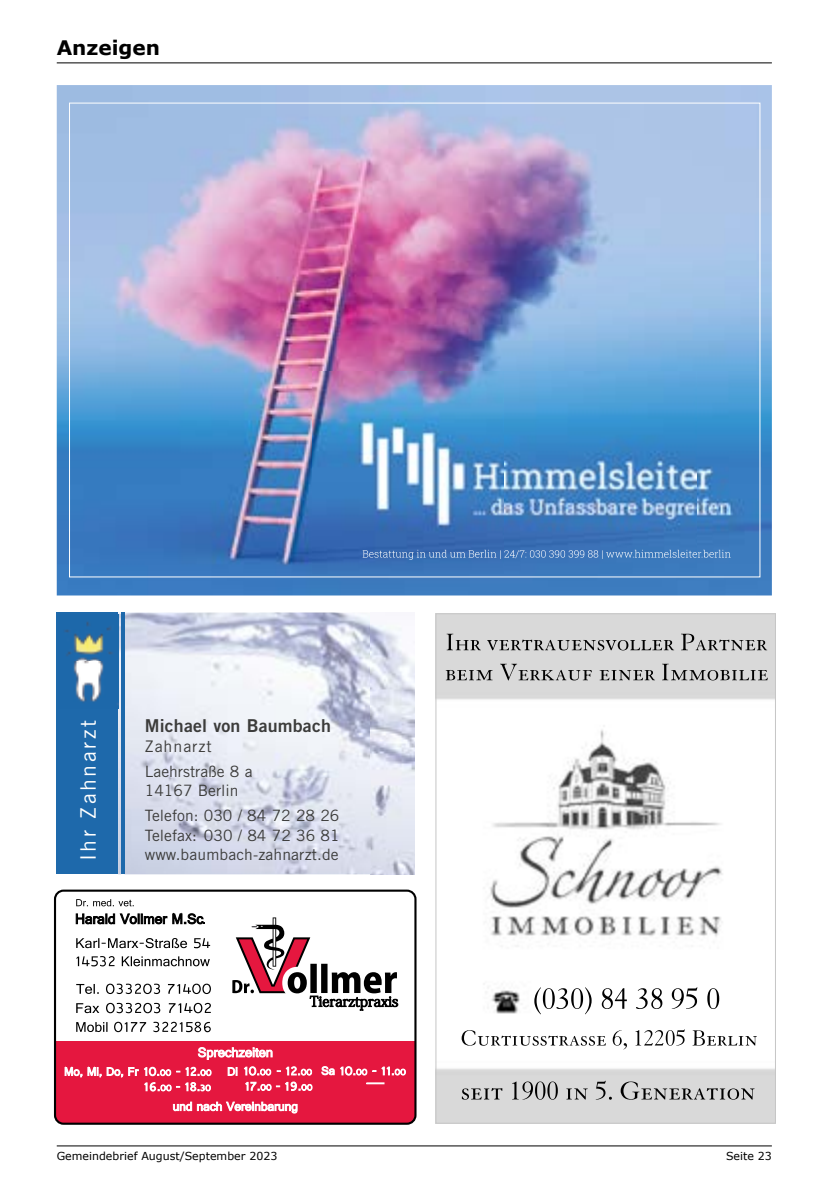
<style>
.page{position:relative;width:840px;height:1191px;background:#fff}
.page>*{position:absolute;margin:0;border:0;box-sizing:border-box;transform-origin:0 0}
.t1{font:21.4px "Trade Gothic";letter-spacing:.12em;color:#fff}
.t2{font:700 20px "Verdana";color:#000}
.t3{font:17.8px "Trade Gothic Bold Two";letter-spacing:.01em;color:#3c3c3b}
.t4{font:16px "Trade Gothic";letter-spacing:.06em;color:#3c3c3b}
.t5{font:15.6px/19.6px "Trade Gothic";color:#3c3c3b}
.t6{font:11px "Verdana";color:#000}
</style>
<div class="page">
<hr style="left:57px;top:62px;width:714px;height:1px;background:#000">
<img style="left:437px;top:615px;width:336px;height:506px">
<img style="left:118px;top:612px;width:296px;height:262px">
<div style="left:57px;top:612px;width:61px;height:262px;background:#1e69ab"></div>
<hr style="left:121px;top:612px;width:3px;height:262px;background:#1e69ab">
<img style="left:64px;top:615px;width:57px;height:93px">
<svg style="left:76px;top:899px;width:58px;height:7px"></svg>
<svg style="left:76px;top:938px;width:134px;height:10px"></svg>
<svg style="left:76px;top:956px;width:134px;height:10px"></svg>
<svg style="left:76px;top:983px;width:135px;height:11px"></svg>
<svg style="left:76px;top:1002px;width:135px;height:11px"></svg>
<svg style="left:76px;top:1021px;width:135px;height:11px"></svg>
<div style="left:55px;top:1041px;width:360px;height:82px;background:#e5173f"></div>
<svg style="left:198px;top:1047px;width:74px;height:12px"></svg>
<svg style="left:173px;top:1101px;width:124px;height:12px"></svg>
<svg style="left:244px;top:1066px;width:27px;height:9px"></svg>
<svg style="left:286px;top:1066px;width:26px;height:9px"></svg>
<svg style="left:245px;top:1081px;width:67px;height:9px"></svg>
<svg style="left:340px;top:1066px;width:65px;height:9px"></svg>
<svg style="left:366px;top:1082px;width:18px;height:2px"></svg>
<svg style="left:65px;top:1066px;width:146px;height:25px"></svg>
<svg style="left:228px;top:1067px;width:9px;height:8px"></svg>
<svg style="left:321px;top:1066px;width:13px;height:9px"></svg>
<svg style="left:232px;top:917px;width:167px;height:93px"></svg>
<svg style="left:76px;top:913px;width:129px;height:11px"></svg>
<div style="left:54px;top:889px;width:362px;height:235px;border:2px solid #000;border-radius:8px"></div>
<img style="left:57px;top:85px;width:714px;height:510px">
<img style="left:312px;top:371px;width:449px;height:202px">
<svg style="left:362px;top:550px;width:368px;height:10px"></svg>
<hr style="left:57px;top:1145px;width:714px;height:1px;background:#000">
<p class="t2" style="left:57px;top:35px;width:105px">Anzeigen</p>
<h1 class="t1" style="left:75px;top:861px;width:143px;rotate:-90deg">Ihr Zahnarzt</h1>
<p class="t3" style="left:145px;top:715px;width:187px">Michael von Baumbach</p>
<p class="t4" style="left:145px;top:736px;width:69px">Zahnarzt</p>
<p class="t5" style="left:145px;top:761px;width:109px">Laehrstraße 8 a<br>14167 Berlin</p>
<p class="t5" style="left:145px;top:805px;width:196px;text-align:justify">Telefon: 030 / 84 72 28 26<br>Telefax: 030 / 84 72 36 81 www.baumbach-zahnarzt.de</p>
<p class="t6" style="left:57px;top:1148px;width:222px">Gemeindebrief August/September 2023</p>
<p class="t6" style="left:725px;top:1148px;width:47px">Seite 23</p>
</div>
